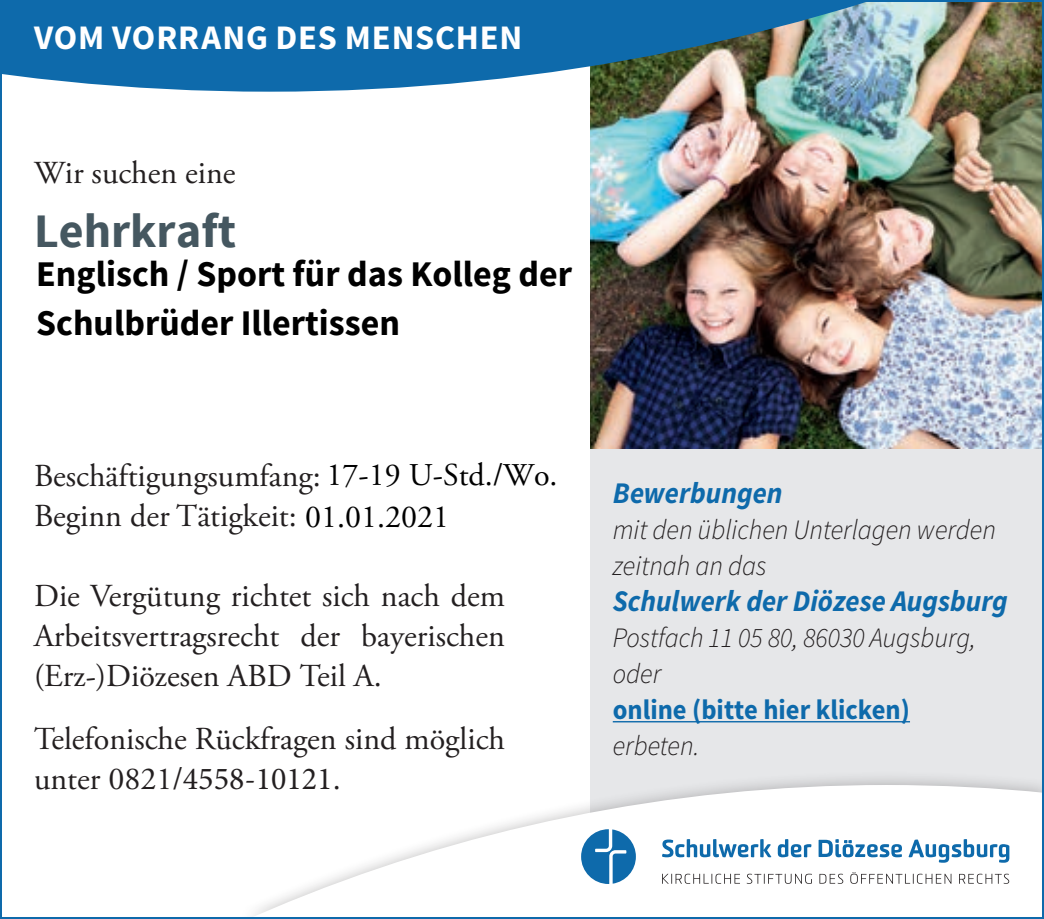
<style>
.page{position:relative;width:1044px;height:919px;background:#fff}
.page>*{position:absolute;margin:0;border:0;box-sizing:border-box;transform-origin:0 0}
.Titeltext{font:700 48px "Source Sans Pro";color:#455760}
.t1{font:700 36px/48.8px "Source Sans Pro";color:#000}
.Titeltext-2{font:700 34.4px "Source Sans Pro";letter-spacing:.025em;color:#fff}
.Titeltext-3{font:32px/40px "Adobe Garamond Pro";color:#231f20}
.Marginaltext_Zuwisch{font:italic 700 30px "Source Sans Pro";color:#0e6aab;scale:.95 1}
.Marginaltext{font:italic 300 28px/36px "Source Sans Pro";color:#231f20;scale:.95 1}
.Marginaltext_Zuwisch-2{font:italic 300 28px/36px "Source Sans Pro";color:#231f20;scale:.95 1}
.Marginaltext_Zuwisch-3{font:700 28px "Source Sans Pro";color:#0e6aab;scale:.95 1}
.s1{font-size:30.8px}
.s2{color:#000}
.s3{font-family:"Minion Pro"}
</style>
<div class="page">
<div style="left:590px;top:400px;width:453px;height:518px;background:#e6e7e9"></div>
<hr style="left:612px;top:721px;width:297px;height:1px;background:#0e6aab">
<img style="left:590px;top:92px;width:450px;height:356px">
<img style="left:3px;top:3px;width:1037px;height:89px">
<div style="left:237px;top:769px;width:806px;height:149px;background:#231f20;opacity:.3"></div>
<div style="left:237px;top:785px;width:803px;height:130px;background:#fff"></div>
<svg style="left:662px;top:839px;width:109px;height:18px;background:#97bfda"></svg>
<svg style="left:777px;top:839px;width:34px;height:18px"></svg>
<svg style="left:818px;top:839px;width:83px;height:18px"></svg>
<svg style="left:908px;top:839px;width:101px;height:23px;background:#a8c9e0"></svg>
<svg style="left:581px;top:829px;width:54px;height:54px;background:#5495c3"></svg>
<svg style="left:662px;top:873px;width:77px;height:10px"></svg>
<svg style="left:746px;top:873px;width:65px;height:10px"></svg>
<svg style="left:819px;top:873px;width:24px;height:10px"></svg>
<svg style="left:850px;top:872px;width:101px;height:11px"></svg>
<svg style="left:958px;top:873px;width:50px;height:10px"></svg>
<p class="Titeltext-2" style="left:34px;top:15px;width:489px">VOM VORRANG DES MENSCHEN</p>
<p class="Titeltext-3" style="left:34px;top:154px;width:203px">Wir suchen eine</p>
<p class="Titeltext" style="left:34px;top:200px;width:203px">Lehrkraft</p>
<p class="t1" style="left:36px;top:251px;width:537px">Englisch / Sport für das Kolleg der<br>Schulbrüder Illertissen</p>
<p class="Titeltext-3" style="left:34px;top:456px;width:525px">Besch<span class="s1">ä</span>ftigungsumfang: <span class="s2">17-19 U-Std./Wo.<br></span>Beginn der T<span class="s1">ä</span>tigkeit: <span class="s2">01.01.2021</span></p>
<p class="Titeltext-3" style="left:34px;top:576px;width:472px;text-align:justify">Die Verg<span class="s1">ü</span>tung richtet sich nach dem Arbeitsvertragsrecht der bayerischen (Erz-)Di<span class="s1">ö</span>zesen ABD Teil A.</p>
<p class="Titeltext-3" style="left:34px;top:719px;width:472px">Telefonische R<span class="s1">ü</span>ckfragen sind m<span class="s1">ö</span>glich unter 0821/<span class="s3">4558-10121</span>.</p>
<p class="Marginaltext_Zuwisch" style="left:612px;top:473px;width:180px">Bewerbungen</p>
<p class="Marginaltext" style="left:612px;top:511px;width:405px">mit den üblichen Unterlagen werden zeitnah an das</p>
<p class="Marginaltext_Zuwisch" style="left:612px;top:581px;width:417px">Schulwerk der Diözese Augsburg</p>
<p class="Marginaltext_Zuwisch-2" style="left:612px;top:619px;width:383px">Postfach 11 05 80, 86030 Augsburg, oder</p>
<p class="Marginaltext_Zuwisch-3" style="left:612px;top:691px;width:314px">online (bitte hier klicken)</p>
<p class="Marginaltext" style="left:612px;top:727px;width:93px">erbeten.</p>
</div>
